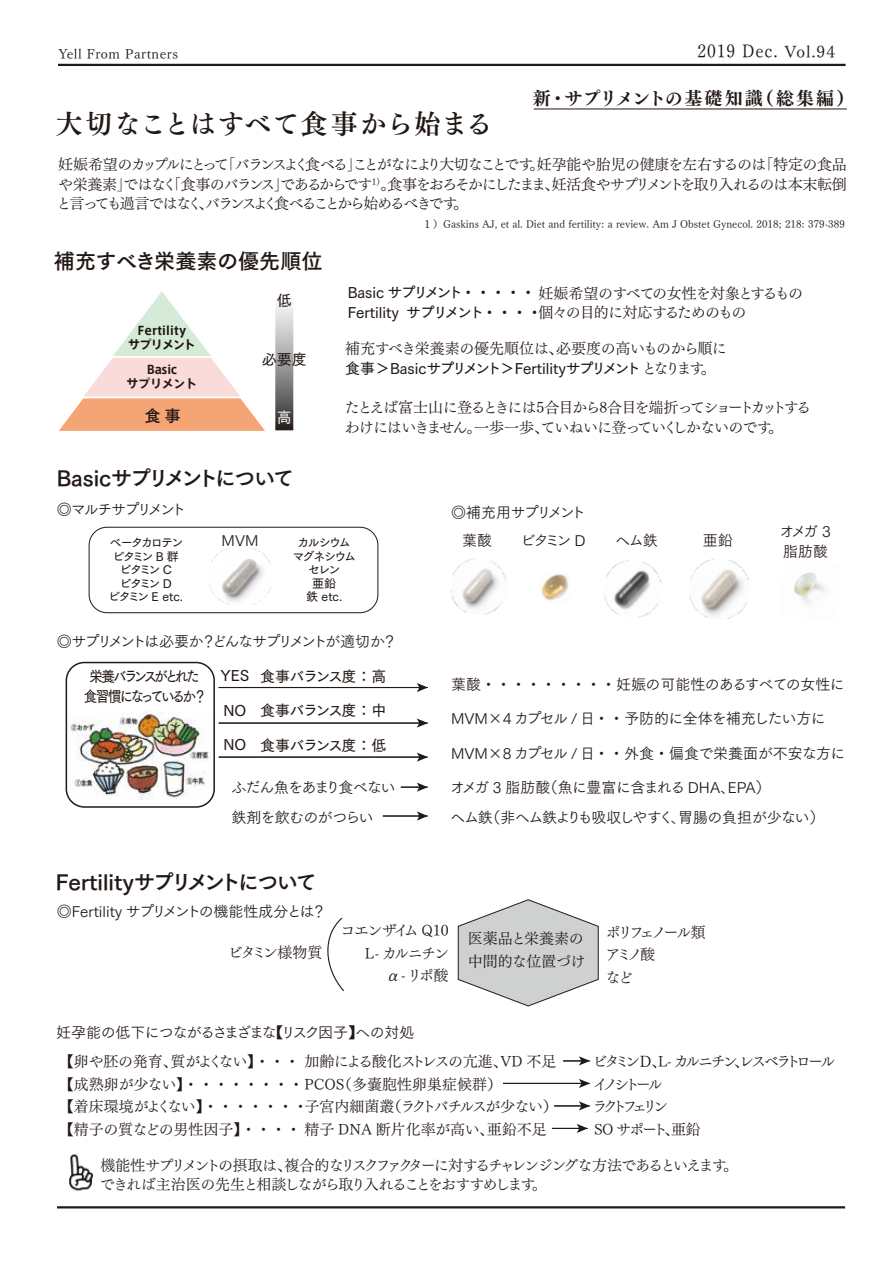
<style>
.page{position:relative;width:893px;height:1263px;background:#fff}
.page>*{position:absolute;margin:0;border:0;box-sizing:border-box;transform-origin:0 0}
.t1{font:27px "Tsuku Min Pro B";letter-spacing:.04em;color:#221815}
.t2{font:21px "Tsuku Go Pro B";letter-spacing:-.025em;color:#221815}
.t3{font:21px "Tsuku Go Pro B";letter-spacing:-.09em;color:#221815}
.t4{font:18.15px "Tsuku Min Pro R";letter-spacing:.055em;color:#221815;scale:.91 1}
.t5{font:18px "Tsuku Min Pro E";letter-spacing:.05em;color:#221815}
.t6{font:16.35px "Tsuku Go Pro B";color:#221815}
.t7{font:15px/19.5px "Tsuku Min Pro R";letter-spacing:-.08em;color:#221815}
.t8{font:15px/30px "Tsuku Go Pr 5 N R";letter-spacing:-.06em;color:#221815}
.t9{font:15px/19.5px "Tsuku Min Pro R";letter-spacing:-.12em;color:#221815}
.t10{font:15px "Tsuku Min Pro R";color:#221815}
.t11{font:15px/22.5px "Tsuku Min Pro R";letter-spacing:-.23em;color:#221815}
.t12{font:15px "Tsuku Min Pro R";letter-spacing:-.04em;color:#221815}
.t13{font:15px "Tsuku Go Pr 5 N D";color:#221815}
.t14{font:15px "Tsuku Go Pr 5 N D";letter-spacing:-.1em;color:#221815}
.t15{font:15px "Tsuku Go Pr 5 N R";letter-spacing:-.01em;color:#221815}
.t16{font:15px "Tsuku Min Pro R";letter-spacing:-.025em;color:#221815}
.t17{font:15px "Tsuku Go Pr 5 N R";letter-spacing:-.03em;color:#221815}
.t18{font:15px "Tsuku Go Pr 5 N R";letter-spacing:-.04em;color:#221815}
.t19{font:15px "Tsuku Go Pr 5 N R";letter-spacing:-.15em;color:#221815}
.t20{font:15px "Tsuku Go Pr 5 N R";color:#221815}
.t21{font:15px "Tsuku Go Pro D";color:#221815}
.t22{font:15px/19.5px "Tsuku Go Pr 5 N D";letter-spacing:-.21em;color:#221815;text-align:center;scale:.9 1}
.t23{font:15px/22.5px "Tsuku Min Pro R";letter-spacing:-.1em;color:#221815;text-align:right}
.t24{font:15px "Tsuku Go Pr 5 N R";letter-spacing:-.08em;color:#221815}
.t25{font:15px "Tsuku Min Pro R";letter-spacing:-.05em;color:#221815}
.t26{font:15px/22.5px "Tsuku Min Pro R";letter-spacing:-.005em;color:#221815}
.t27{font:15px/22.5px "Tsuku Min Pro R";letter-spacing:-.2em;color:#221815}
.t28{font:15px "Tsuku Go Pr 5 N R";letter-spacing:-.17em;color:#221815}
.t29{font:15px "Tsuku Go Pr 5 N R";letter-spacing:-.145em;color:#221815}
.t30{font:15px "Tsuku Go Pro D";color:#f7f8f8}
.t31{font:13.5px "Tsuku Min Pro R";letter-spacing:.04em;color:#221815}
.t32{font:12px/13.5px "Tsuku Go Pr 5 N D";letter-spacing:-.145em;color:#221815;text-align:center}
.t33{font:700 12px/13.5px "Axis Std";letter-spacing:.02em;color:#221815;text-align:center}
.t34{font:700 12px/13.5px "Axis Std";letter-spacing:-.02em;color:#221815;text-align:center}
.t35{font:10.5px "Tsuku Min Pro R";color:#221815}
.s1{font-size:16.5px}
.s2{font-family:"Tsuku Go Pro D"}
.s3{font-family:"Tsuku Min Pro R"}
</style>
<div class="page">
<svg style="left:59px;top:291px;width:206px;height:140px"></svg>
<img style="left:450px;top:558px;width:56px;height:57px">
<img style="left:794px;top:572px;width:24px;height:26px">
<img style="left:604px;top:560px;width:59px;height:58px">
<img style="left:689px;top:559px;width:61px;height:60px">
<img style="left:65px;top:712px;width:147px;height:87px">
<img style="left:69px;top:1154px;width:25px;height:37px">
<hr style="left:58px;top:64px;width:788px;height:2px;background:#221815">
<hr style="left:534px;top:109px;width:313px;height:1px;background:#221815">
<hr style="left:57px;top:1206px;width:788px;height:2px;background:#221815">
<svg style="left:327px;top:917px;width:17px;height:74px"></svg>
<div style="left:66px;top:662px;width:149px;height:146px;border:2px solid #221815;border-radius:18px"></div>
<img style="left:209px;top:547px;width:62px;height:58px">
<div style="left:89px;top:527px;width:289px;height:86px;border:1px solid #221815;border-radius:18px"></div>
<svg style="left:458px;top:899px;width:141px;height:107px"></svg>
<div style="left:275px;top:293px;width:18px;height:137px;background:linear-gradient(to bottom,#fff,#312d2d)"></div>
<svg style="left:563px;top:1056px;width:27px;height:9px"></svg>
<hr style="left:503px;top:1083px;width:79px;height:1px;background:#221815">
<svg style="left:579px;top:1079px;width:11px;height:9px"></svg>
<svg style="left:554px;top:1101px;width:36px;height:9px"></svg>
<svg style="left:552px;top:1124px;width:36px;height:9px"></svg>
<hr style="left:219px;top:687px;width:201px;height:1px;background:#221815">
<svg style="left:417px;top:683px;width:11px;height:9px"></svg>
<hr style="left:219px;top:722px;width:201px;height:2px;background:#221815">
<svg style="left:417px;top:718px;width:11px;height:10px"></svg>
<hr style="left:219px;top:756px;width:201px;height:2px;background:#221815">
<svg style="left:417px;top:752px;width:11px;height:10px"></svg>
<svg style="left:401px;top:782px;width:27px;height:10px"></svg>
<hr style="left:383px;top:815px;width:37px;height:1px;background:#221815">
<svg style="left:417px;top:811px;width:11px;height:9px"></svg>
<img style="left:541px;top:574px;width:28px;height:27px">
<p class="t31" style="left:59px;top:42px;width:121px">Yell From Partners</p>
<p class="t4" style="left:697px;top:35px;width:153px">2019 Dec. <span class="s1">Vol.94</span></p>
<p class="t5" style="left:533px;top:84px;width:323px">新・サプリメントの基礎知識（総集編）</p>
<h1 class="t1" style="left:56px;top:103px;width:438px">大切なことはすべて食事から始まる</h1>
<p class="t7" style="left:57px;top:153px;width:792px;text-align:justify">妊娠希望のカップルにとって「バランスよく食べる」ことがなにより大切なことです。妊孕能や胎児の健康を左右するのは「特定の食品や栄養素」ではなく「食事のバランス」であるからです<sup>1）</sup>。食事をおろそかにしたまま、妊活食やサプリメントを取り入れるのは本末転倒と言っても過言ではなく、バランスよく食べることから始めるべきです。</p>
<h2 class="t2" style="left:54px;top:242px;width:270px">補充すべき栄養素の優先順位</h2>
<p class="t33" style="left:128px;top:323px;width:69px">Fertility<br>サプリメント</p>
<p class="t34" style="left:126px;top:362px;width:72px">Basic<br>サプリメント</p>
<p class="t6" style="left:144px;top:402px;width:38px">食事</p>
<p class="t21" style="left:277px;top:288px;width:16px">低</p>
<p class="t21" style="left:262px;top:347px;width:46px">必要度</p>
<p class="t30" style="left:277px;top:405px;width:16px">高</p>
<h2 class="t3" style="left:57px;top:460px;width:239px">Basicサプリメントについて</h2>
<p class="t35" style="left:422px;top:215px;width:424px">１）Gaskins AJ, et al. Diet and fertility: a review. Am J Obstet Gynecol. 2018; 218: 379-389</p>
<p class="t7" style="left:539px;top:282px;width:266px;text-indent:-191px"><span class="s2">Basic サプリメント・・・・・</span>妊娠希望のすべての女性を対象とするもの個々の目的に対応するためのもの</p>
<p class="t21" style="left:348px;top:300px;width:196px">Fertility サプリメント・・・・</p>
<p class="t16" style="left:345px;top:335px;width:383px">補充すべき栄養素の優先順位は、必要度の高いものから順に</p>
<p class="t13" style="left:345px;top:355px;width:372px">食事＞Basicサプリメント＞Fertilityサプリメント <span class="s3">となります。</span></p>
<p class="t7" style="left:344px;top:396px;width:468px">たとえば富士山に登るときには5合目から8合目を端折ってショートカットするわけにはいきません。一歩一歩、ていねいに登っていくしかないのです。</p>
<p class="t28" style="left:57px;top:496px;width:131px">◎マルチサプリメント</p>
<p class="t29" style="left:451px;top:499px;width:136px">◎補充用サプリメント</p>
<p class="t32" style="left:108px;top:535px;width:77px">ベータカロテンビタミン B 群ビタミン C<br>ビタミン D<br>ビタミン E etc.</p>
<p class="t32" style="left:292px;top:535px;width:65px">カルシウムマグネシウムセレン<br>亜鉛<br>鉄 etc.</p>
<p class="t24" style="left:462px;top:527px;width:272px">葉酸　　ビタミン D　　ヘム鉄　　　亜鉛</p>
<p class="t8" style="left:779px;top:521px;width:53px;line-height:19.5px">オメガ 3脂肪酸</p>
<p class="t8" style="left:222px;top:524px;width:38px">MVM</p>
<p class="t19" style="left:57px;top:628px;width:342px">◎サプリメントは必要か？どんなサプリメントが適切か？</p>
<p class="t22" style="left:84px;top:666px;width:138px">栄養バランスがとれた食習慣になっているか？</p>
<p class="t14" style="left:260px;top:663px;width:128px">食事バランス度：高</p>
<p class="t14" style="left:260px;top:698px;width:128px">食事バランス度：中</p>
<p class="t14" style="left:260px;top:732px;width:128px">食事バランス度：低</p>
<p class="t14" style="left:221px;top:662px;width:30px">YES</p>
<p class="t14" style="left:223px;top:697px;width:24px">NO</p>
<p class="t14" style="left:223px;top:731px;width:24px">NO</p>
<p class="t8" style="left:231px;top:771px;width:166px">ふだん魚をあまり食べない鉄剤を飲むのがつらい</p>
<h2 class="t2" style="left:56px;top:864px;width:262px">Fertilityサプリメントについて</h2>
<p class="t20" style="left:57px;top:898px;width:271px">◎Fertility サプリメントの機能性成分とは？</p>
<p class="t17" style="left:451px;top:671px;width:395px">葉酸・・・・・・・・・妊娠の可能性のあるすべての女性に</p>
<p class="t18" style="left:451px;top:705px;width:376px">MVM×4 カプセル / 日・・予防的に全体を補充したい方に</p>
<p class="t15" style="left:451px;top:740px;width:396px">MVM×8 カプセル / 日・・外食・偏食で栄養面が不安な方に</p>
<p class="t8" style="left:450px;top:771px;width:376px">オメガ 3 脂肪酸（魚に豊富に含まれる DHA、EPA）<br>ヘム鉄（非ヘム鉄よりも吸収しやすく、胃腸の負担が少ない）</p>
<p class="t7" style="left:228px;top:940px;width:96px">ビタミン様物質</p>
<p class="t23" style="left:341px;top:917px;width:110px">コエンザイム Q10<br>L- カルニチン<br>α-リポ酸</p>
<p class="t27" style="left:605px;top:919px;width:102px">ポリフェノール類アミノ酸<br>など</p>
<p class="t26" style="left:468px;top:925px;width:119px">医薬品と栄養素の中間的な位置づけ</p>
<p class="t8" style="left:56px;top:1016px;width:360px">妊孕能の低下につながるさまざまな【リスク因子】への対処</p>
<p class="t12" style="left:59px;top:1048px;width:499px">【卵や胚の発育、質がよくない】・・・加齢による酸化ストレスの亢進、VD 不足</p>
<p class="t10" style="left:59px;top:1070px;width:445px">【成熟卵が少ない】・・・・・・・・PCOS（多嚢胞性卵巣症候群）</p>
<p class="t7" style="left:304px;top:1095px;width:255px">子宮内細菌叢（ラクトバチルスが少ない）</p>
<p class="t10" style="left:59px;top:1115px;width:489px">【精子の質などの男性因子】・・・・精子 DNA 断片化率が高い、亜鉛不足</p>
<p class="t25" style="left:59px;top:1093px;width:251px">【着床環境がよくない】・・・・・・・</p>
<p class="t11" style="left:592px;top:1048px;width:244px">ビタミンＤ、L- カルニチン、レスベラトロールイノシトール<br>ラクトフェリン<br>SO サポート、亜鉛</p>
<p class="t9" style="left:100px;top:1153px;width:640px">機能性サプリメントの摂取は、複合的なリスクファクターに対するチャレンジングな方法であるといえます。できれば主治医の先生と相談しながら取り入れることをおすすめします。</p>
</div>
